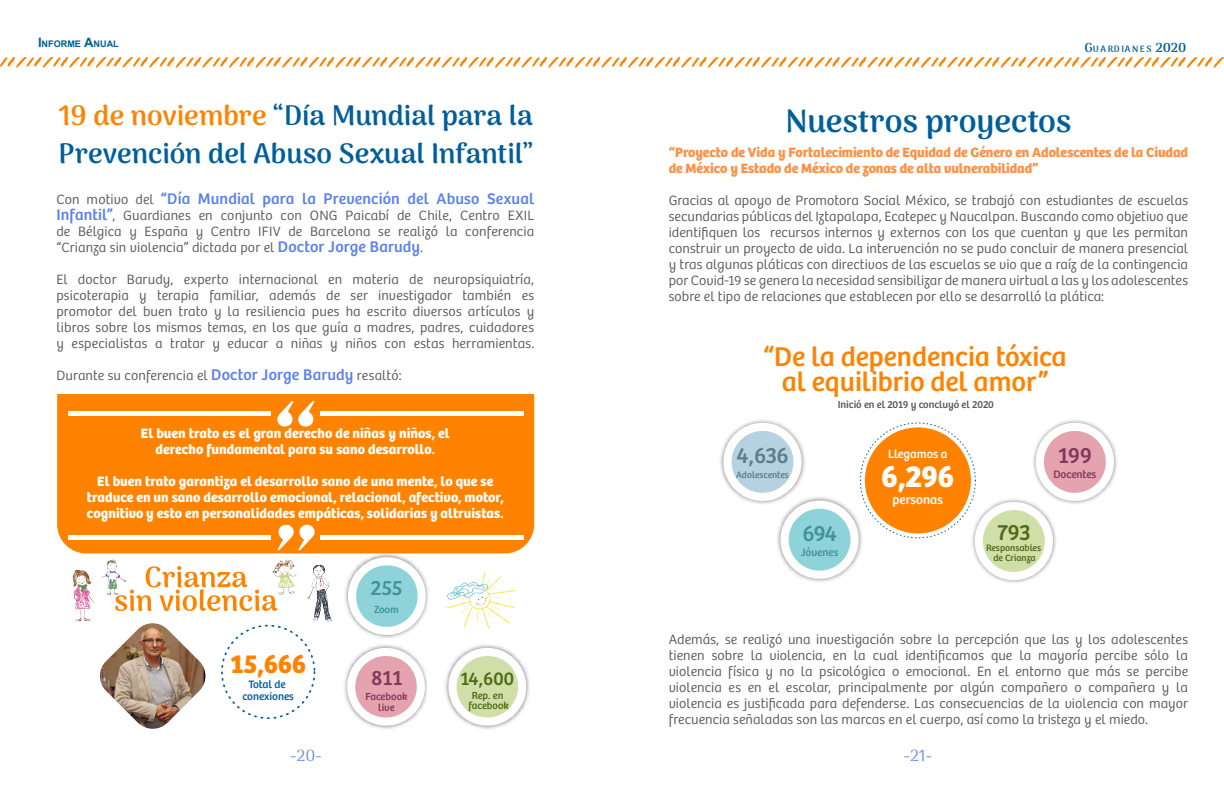
<style>
.page{position:relative;width:1224px;height:792px;background:#fff}
.page>*{position:absolute;margin:0;border:0;box-sizing:border-box;transform-origin:0 0}
.t1{font:700 32px "Arima Madurai";color:#005f9b}
.t2{font:700 31.7px "Bree";color:#fff}
.t3{font:28.1px/25.2px "Bree";color:#ff8300;text-align:center}
.t4{font:700 28px/38px "Arima Madurai";color:#005f9b}
.t5{font:700 27.2px "Bree";color:#ff8300}
.t6{font:22.9px "Bree";color:#5b7d8d}
.t7{font:22.9px "Bree";color:#429296}
.t8{font:22.9px "Bree";color:#833859}
.t9{font:22.9px "Bree";color:#516c18}
.t10{font:21.5px "Bree";color:#429296}
.t11{font:21.5px "Bree";color:#833859}
.t12{font:19.2px "Bree";color:#516c18}
.t13{font:16px "Bree";letter-spacing:.01em;color:#5a81ed}
.t14{font:500 16px "Arima Madurai";color:#7894e8}
.t15{font:300 14px/16px "Bree";letter-spacing:.005em;color:#58595b;text-align:justify}
.t16{font:700 14px/16px "Bree";letter-spacing:.005em;color:#fff;text-align:center}
.t17{font:700 14px/16px "Bree";letter-spacing:-.01em;color:#ff8f42}
.t18{font:13.3px "Bree";color:#fff}
.t19{font:12.3px "Bree";color:#fff}
.t20{font:11.3px "Bree";color:#833859}
.t21{font:11.3px "Bree";color:#429296}
.t22{font:11.2px "Bree";color:#00609c}
.t23{font:10.6px "Bree";color:#575756}
.t24{font:10.6px/10.5px "Bree";color:#516c18;text-align:center}
.t25{font:10.6px/10.5px "Bree";color:#833859;text-align:center}
.t26{font:10.6px "Bree";color:#429296}
.t27{font:9.6px/10.4px "Bree";color:#516c18;text-align:center}
.t28{font:9.6px "Bree";color:#5b7d8d}
.t29{font:700 9.1px "Arima Madurai";letter-spacing:.17em;color:#005f9b}
.t30{font:700 9.1px "Arial";color:#005f9b}
.s1{font-size:13px}
.s2{color:#ff8300}
.s3{font-weight:300;font-size:14px;color:#58595b}
.s4{font-weight:400;font-size:16px;color:#5a81ed}
</style>
<div class="page">
<svg style="left:0;top:57px;width:1224px;height:11px"></svg>
<img style="left:100px;top:623px;width:106px;height:106px">
<img style="left:446px;top:572px;width:70px;height:57px">
<img style="left:307px;top:564px;width:25px;height:58px">
<img style="left:106px;top:559px;width:11px;height:36px">
<img style="left:276px;top:559px;width:21px;height:36px">
<img style="left:72px;top:568px;width:38px;height:54px">
<svg style="left:115px;top:566px;width:162px;height:45px"></svg>
<img style="left:342px;top:553px;width:90px;height:85px">
<div style="left:348px;top:557px;width:78px;height:78px;background:#fff;border-radius:50%"></div>
<svg style="left:356px;top:565px;width:62px;height:62px"></svg>
<img style="left:344px;top:645px;width:83px;height:84px">
<div style="left:347px;top:648px;width:78px;height:78px;background:#fff;border-radius:50%"></div>
<svg style="left:355px;top:656px;width:62px;height:62px"></svg>
<img style="left:445px;top:644px;width:84px;height:85px">
<div style="left:448px;top:648px;width:78px;height:78px;background:#fff;border-radius:50%"></div>
<svg style="left:457px;top:656px;width:61px;height:62px"></svg>
<div style="left:221px;top:625px;width:94px;height:94px;border:2px dashed #00609c;border-radius:50%"></div>
<div style="left:57px;top:394px;width:477px;height:159px;background:#ff8300"></div>
<svg style="left:277px;top:401px;width:38px;height:26px"></svg>
<hr style="left:68px;top:412px;width:203px;height:4px;background:#fff">
<svg style="left:277px;top:525px;width:38px;height:25px"></svg>
<div style="left:68px;top:535px;width:203px;height:5px;background:#fff"></div>
<hr style="left:321px;top:412px;width:203px;height:4px;background:#fff">
<div style="left:321px;top:535px;width:203px;height:5px;background:#fff"></div>
<img style="left:720px;top:420px;width:85px;height:84px">
<div style="left:723px;top:423px;width:79px;height:78px;background:#fff;border-radius:50%"></div>
<svg style="left:732px;top:431px;width:61px;height:62px"></svg>
<img style="left:775px;top:495px;width:89px;height:87px">
<div style="left:780px;top:501px;width:79px;height:78px;background:#fff;border-radius:50%"></div>
<svg style="left:789px;top:509px;width:62px;height:62px"></svg>
<img style="left:1033px;top:420px;width:84px;height:84px">
<div style="left:1036px;top:423px;width:78px;height:78px;background:#fff;border-radius:50%"></div>
<svg style="left:1044px;top:431px;width:62px;height:62px"></svg>
<img style="left:969px;top:496px;width:90px;height:87px">
<div style="left:975px;top:502px;width:78px;height:78px;background:#fff;border-radius:50%"></div>
<svg style="left:983px;top:510px;width:62px;height:62px"></svg>
<div style="left:865px;top:427px;width:106px;height:106px;background:#ff8300;border-radius:50%"></div>
<p class="t30" style="left:38px;top:38px;width:82px"><span class="s1">I</span>NFORME <span class="s1">A</span>NUAL</p>
<h3 class="t4" style="left:58px;top:97px;width:476px"><span class="s2">19 de noviembre</span> “Día Mundial para la<br>Prevención del Abuso Sexual Infantil”</h3>
<p class="t13" style="left:56px;top:189px;width:479px"><span class="s3">Con motivo del</span> “Día Mundial para la Prevención del Abuso Sexual</p>
<p class="t15" style="left:56px;top:208px;width:479px"><span class="s4">Infantil”</span>, Guardianes en conjunto con ONG Paicabí de Chile, Centro EXIL de Bélgica y España y Centro IFIV de Barcelona se realizó la conferencia “Crianza sin violencia” dictada por el <span class="s4">Doctor Jorge Barudy</span>.</p>
<p class="t15" style="left:56px;top:272px;width:479px">El doctor Barudy, experto internacional en materia de neuropsiquiatría, psicoterapia y terapia familiar, además de ser investigador también es promotor del buen trato y la resiliencia pues ha escrito diversos artículos y libros sobre los mismos temas, en los que guía a madres, padres, cuidadores y especialistas a tratar y educar a niñas y niños con estas herramientas.</p>
<p class="t15" style="left:56px;top:368px;width:347px">Durante su conferencia el <span class="s4">Doctor Jorge Barudy</span> resaltó:</p>
<p class="t16" style="left:141px;top:426px;width:310px">El buen trato es el gran derecho de niñas y niños, el derecho fundamental para su sano desarrollo.</p>
<p class="t16" style="left:87px;top:474px;width:418px">El buen trato garantiza el desarrollo sano de una mente, lo que se traduce en un sano desarrollo emocional, relacional, afectivo, motor, cognitivo y esto en personalidades empáticas, solidarias y altruistas.</p>
<h3 class="t10" style="left:370px;top:575px;width:34px">255</h3>
<p class="t26" style="left:374px;top:604px;width:26px">Zoom</p>
<h3 class="t5" style="left:230px;top:647px;width:78px">15,666</h3>
<h3 class="t11" style="left:371px;top:665px;width:32px">811</h3>
<p class="t22" style="left:248px;top:678px;width:39px">Total de</p>
<h3 class="t12" style="left:460px;top:668px;width:55px">14,600</h3>
<p class="t22" style="left:242px;top:690px;width:53px">conexiones</p>
<p class="t24" style="left:468px;top:690px;width:42px">Rep. en facebook</p>
<p class="t25" style="left:365px;top:692px;width:43px">Facebook live</p>
<p class="t14" style="left:290px;top:744px;width:33px">-20-</p>
<p class="t29" style="left:1085px;top:42px;width:103px"><span class="s1">G</span>UARDIANES <span class="s1">2020</span></p>
<h1 class="t1" style="left:785px;top:98px;width:287px">Nuestros proyectos</h1>
<p class="t17" style="left:669px;top:145px;width:521px">“Proyecto de Vida y Fortalecimiento de Equidad de Género en Adolescentes de la Ciudad de México y Estado de México de zonas de alta vulnerabilidad”</p>
<p class="t15" style="left:669px;top:193px;width:521px">Gracias al apoyo de Promotora Social México, se trabajó con estudiantes de escuelas secundarias públicas del Iztapalapa, Ecatepec y Naucalpan. Buscando como objetivo que identifiquen los recursos internos y externos con los que cuentan y que les permitan construir un proyecto de vida. La intervención no se pudo concluir de manera presencial y tras algunas pláticas con directivos de las escuelas se vio que a raíz de la contingencia por Covid-19 se genera la necesidad sensibilizar de manera virtual a las y los adolescentes sobre el tipo de relaciones que establecen por ello se desarrolló la plática:</p>
<h3 class="t3" style="left:763px;top:345px;width:305px">“De la dependencia tóxica al equilibrio del amor”</h3>
<p class="t23" style="left:838px;top:399px;width:158px">Inició en el 2019 y concluyó el 2020</p>
<h3 class="t6" style="left:737px;top:442px;width:54px">4,636</h3>
<p class="t28" style="left:736px;top:469px;width:54px">Adolescentes</p>
<h3 class="t7" style="left:802px;top:520px;width:36px">694</h3>
<p class="t21" style="left:801px;top:545px;width:39px">Jóvenes</p>
<p class="t19" style="left:888px;top:447px;width:61px">Llegamos a</p>
<h2 class="t2" style="left:881px;top:457px;width:75px">6,296</h2>
<p class="t18" style="left:893px;top:492px;width:52px">personas</p>
<h3 class="t8" style="left:1058px;top:442px;width:36px">199</h3>
<p class="t20" style="left:1053px;top:467px;width:44px">Docentes</p>
<h3 class="t9" style="left:997px;top:519px;width:35px">793</h3>
<p class="t27" style="left:986px;top:543px;width:57px">Responsables de Crianza</p>
<p class="t15" style="left:669px;top:632px;width:521px">Además, se realizó una investigación sobre la percepción que las y los adolescentes tienen sobre la violencia, en la cual identificamos que la mayoría percibe sólo la violencia física y no la psicológica o emocional. En el entorno que más se percibe violencia es en el escolar, principalmente por algún compañero o compañera y la violencia es justificada para defenderse. Las consecuencias de la violencia con mayor frecuencia señaladas son las marcas en el cuerpo, así como la tristeza y el miedo.</p>
<p class="t14" style="left:904px;top:744px;width:30px">-21-</p>
</div>
